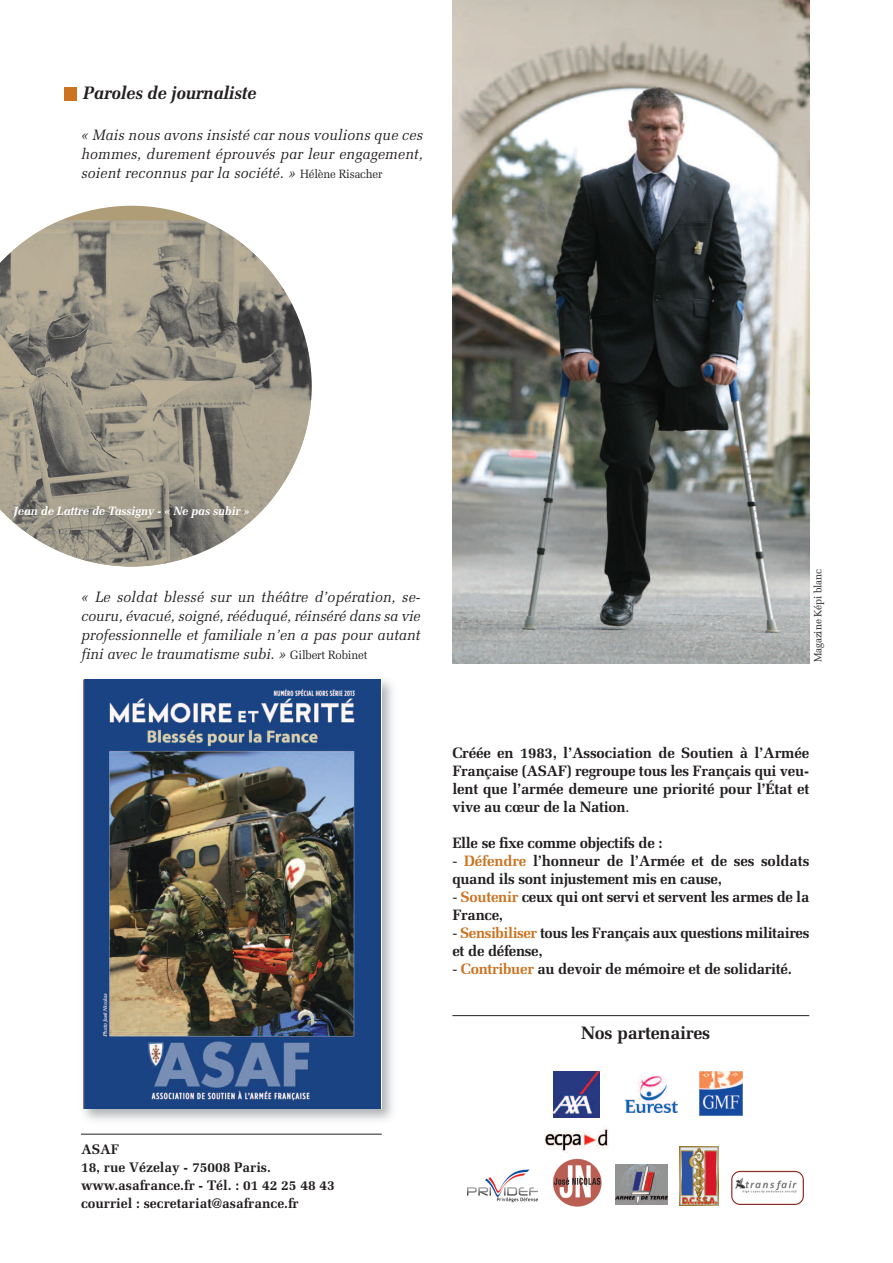
<style>
.page{position:relative;width:893px;height:1263px;background:#fff}
.page>*{position:absolute;margin:0;border:0;box-sizing:border-box;transform-origin:0 0}
.t1{font:italic 700 18px "Melior";letter-spacing:-.015em;color:#231f20;scale:.95 1}
.t2{font:700 18px "Melior";letter-spacing:-.015em;color:#231f20}
.t3{font:700 15px/18px "Melior";letter-spacing:-.02em;color:#231f20}
.t4{font:italic 15px/18.8px "Melior";letter-spacing:.005em;color:#231f20;text-align:justify;scale:.95 1}
.t5{font:700 13.8px/18px "Melior";color:#231f20}
.t6{font:italic 700 12px "Melior";letter-spacing:-.01em;color:#fff;scale:.95 1}
.t7{font:10.5px "Melior";letter-spacing:-.015em;color:#231f20;scale:.95 1}
.s1{font-style:normal;font-size:12px}
.s2{font-weight:400}
.s3{color:#cb7321}
</style>
<div class="page">
<img style="left:452px;top:0;width:358px;height:663px">
<svg style="left:554px;top:1071px;width:46px;height:1px"></svg>
<img style="left:554px;top:1072px;width:46px;height:45px">
<img style="left:626px;top:1077px;width:51px;height:36px">
<img style="left:616px;top:1164px;width:52px;height:41px">
<svg style="left:680px;top:1146px;width:39px;height:60px"></svg>
<img style="left:680px;top:1146px;width:38px;height:59px">
<img style="left:545px;top:1126px;width:64px;height:26px">
<img style="left:467px;top:1170px;width:70px;height:33px">
<img style="left:731px;top:1170px;width:73px;height:35px">
<img style="left:699px;top:1071px;width:44px;height:44px">
<img style="left:83px;top:679px;width:310px;height:441px">
<img style="left:84px;top:679px;width:297px;height:429px">
<svg style="left:62px;top:206px;width:140px;height:14px;fill:#ae9d77"></svg>
<img style="left:0;top:220px;width:312px;height:346px">
<hr style="left:452px;top:1015px;width:357px;height:1px;background:#231f20">
<hr style="left:81px;top:1134px;width:301px;height:1px;background:#231f20">
<div style="left:64px;top:87px;width:13px;height:13px;background:#cb7321"></div>
<img style="left:552px;top:1158px;width:51px;height:50px;border-radius:50%">
<p class="t1" style="left:83px;top:82px;width:185px">Paroles de journaliste</p>
<p class="t4" style="left:81px;top:125px;width:361px">« Mais nous avons insisté car nous voulions que ces hommes, durement éprouvés par leur engagement, soient reconnus par la société. » <span class="s1">Hélène Risacher</span></p>
<p class="t6" style="left:14px;top:504px;width:250px">Jean de Lattre de Tassigny - « Ne pas subir »</p>
<p class="t4" style="left:81px;top:588px;width:359px">« Le soldat blessé sur un théâtre d’opération, se&shy;couru, évacué, soigné, rééduqué, réinséré dans sa vie professionnelle et familiale n’en a pas pour autant fini avec le traumatisme subi. » <span class="s1">Gilbert Robinet</span></p>
<p class="t7" style="left:812px;top:662px;width:99px;rotate:-90deg">Magazine Képi blanc</p>
<p class="t3" style="left:452px;top:744px;width:358px;text-align:justify">Créée en 1983, l’Association de Soutien à l’Armée Française (ASAF) regroupe tous les Français qui veu&shy;lent que l’armée demeure une priorité pour l’État et vive au cœur de la Nation<span class="s2">.</span></p>
<p class="t3" style="left:452px;top:834px;width:212px">Elle se fixe comme objectifs de :</p>
<p class="t3" style="left:452px;top:852px;width:358px"><span class="s2">-</span> <span class="s3">Défendre</span> l’honneur de l’Armée et de ses soldats quand ils sont injustement mis en cause,</p>
<p class="t3" style="left:452px;top:888px;width:358px"><span class="s2">-</span> <span class="s3">Soutenir</span> ceux qui ont servi et servent les armes de la<br>France,</p>
<p class="t3" style="left:452px;top:924px;width:358px"><span class="s2">-</span> <span class="s3">Sensibiliser</span> tous les Français aux questions militaires et de défense,</p>
<p class="t3" style="left:452px;top:960px;width:341px"><span class="s2">-</span> <span class="s3">Contribuer</span> au devoir de mémoire et de solidarité.</p>
<p class="t2" style="left:581px;top:1022px;width:131px">Nos partenaires</p>
<p class="t5" style="left:81px;top:1140px;width:255px">ASAF<br>18, rue Vézelay - 75008 Paris. www.asafrance.fr - Tél. : 01 42 25 48 43 courriel : secretariat@asafrance.fr</p>
</div>
